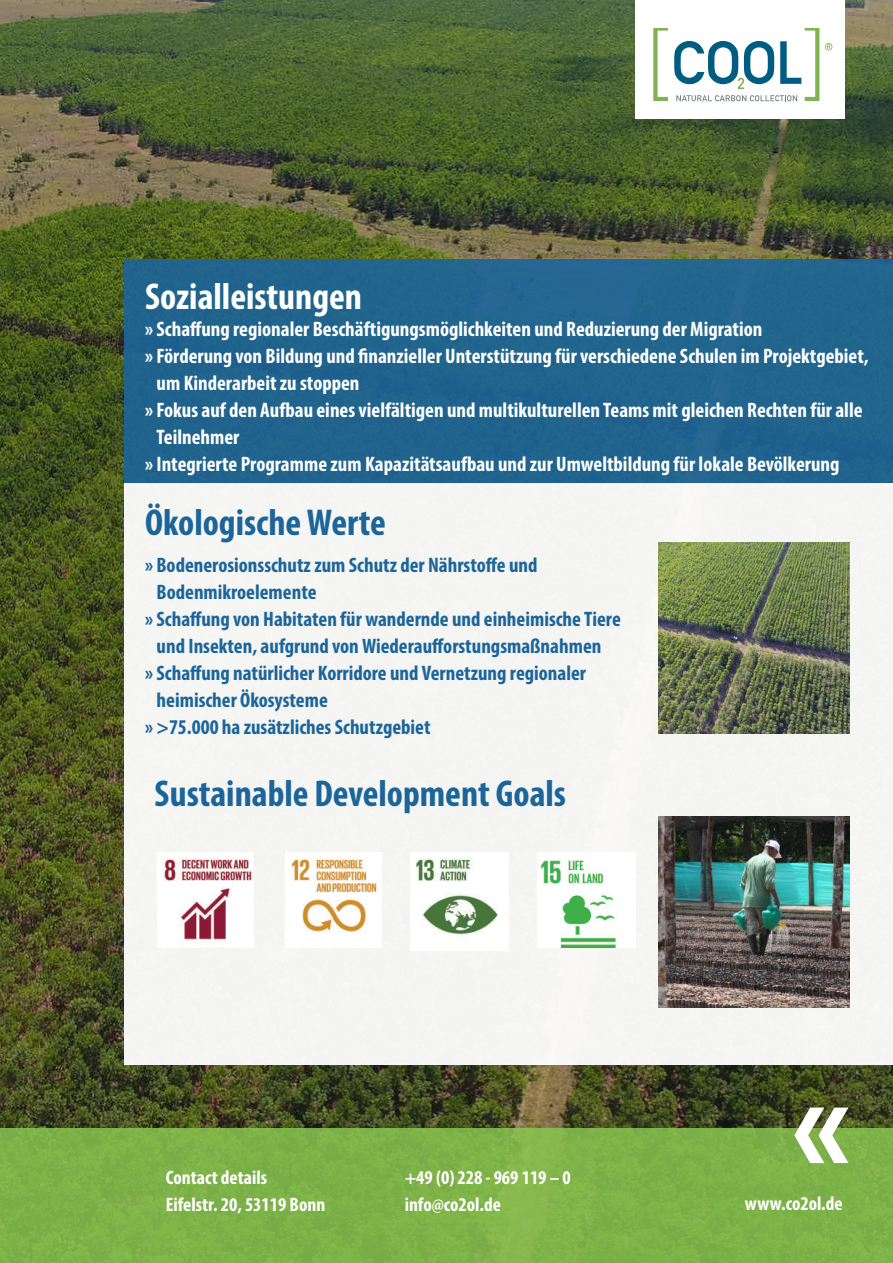
<style>
.page{position:relative;width:893px;height:1263px;background:#fff}
.page>*{position:absolute;margin:0;border:0;box-sizing:border-box;transform-origin:0 0}
.t1{font:700 condensed 37.5px "Myriad Pro";color:#1c659a}
.t2{font:700 condensed 37.5px "Myriad Pro";color:#fff}
.t3{font:700 condensed 21px "Myriad Pro";color:#fff}
.t4{font:700 condensed 21px "Myriad Pro";color:#1c659a}
.t5{font:700 condensed 19.5px/27px "Myriad Pro";color:#fff}
</style>
<div class="page">
<img style="left:0;top:0;width:893px;height:1128px">
<div style="left:0;top:1128px;width:893px;height:135px;background:#7db248"></div>
<div style="left:124px;top:483px;width:769px;height:581px;background:#f5f5f3"></div>
<div style="left:124px;top:259px;width:769px;height:224px;background:#21648d"></div>
<div style="left:635px;top:0;width:209px;height:119px;background:#fff"></div>
<svg style="left:653px;top:28px;width:15px;height:73px"></svg>
<svg style="left:825px;top:43px;width:7px;height:7px"></svg>
<svg style="left:674px;top:28px;width:145px;height:73px"></svg>
<img style="left:658px;top:542px;width:191px;height:192px">
<img style="left:658px;top:816px;width:191px;height:191px">
<img style="left:157px;top:853px;width:97px;height:94px">
<img style="left:286px;top:852px;width:95px;height:96px">
<img style="left:411px;top:852px;width:98px;height:98px">
<img style="left:538px;top:852px;width:97px;height:96px">
<svg style="left:794px;top:1107px;width:54px;height:44px"></svg>
<h1 class="t2" style="left:145px;top:273px;width:218px">Sozialleistungen</h1>
<p class="t3" style="left:145px;top:316px;width:619px">» Schaffung regionaler Beschäftigungsmöglichkeiten und Reduzierung der Migration</p>
<p class="t3" style="left:145px;top:343px;width:725px">» Förderung von Bildung und finanzieller Unterstützung für verschiedene Schulen im Projektgebiet,</p>
<p class="t3" style="left:157px;top:370px;width:204px">um Kinderarbeit zu stoppen</p>
<p class="t3" style="left:145px;top:397px;width:719px">» Fokus auf den Aufbau eines vielfältigen und multikulturellen Teams mit gleichen Rechten für alle</p>
<p class="t3" style="left:157px;top:424px;width:84px">Teilnehmer</p>
<p class="t3" style="left:145px;top:451px;width:696px">» Integrierte Programme zum Kapazitätsaufbau und zur Umweltbildung für lokale Bevölkerung</p>
<h1 class="t1" style="left:145px;top:499px;width:242px">Ökologische Werte</h1>
<p class="t4" style="left:145px;top:552px;width:394px">» Bodenerosionsschutz zum Schutz der Nährstoffe und</p>
<p class="t4" style="left:157px;top:579px;width:161px">Bodenmikroelemente</p>
<p class="t4" style="left:145px;top:606px;width:477px">» Schaffung von Habitaten für wandernde und einheimische Tiere</p>
<p class="t4" style="left:157px;top:633px;width:446px">und Insekten, aufgrund von Wiederaufforstungsmaßnahmen</p>
<p class="t4" style="left:145px;top:660px;width:442px">» Schaffung natürlicher Korridore und Vernetzung regionaler</p>
<p class="t4" style="left:157px;top:687px;width:173px">heimischer Ökosysteme</p>
<p class="t4" style="left:145px;top:714px;width:287px">» &gt;75.000 ha zusätzliches Schutzgebiet</p>
<h1 class="t1" style="left:154px;top:770px;width:413px">Sustainable Development Goals</h1>
<p class="t5" style="left:166px;top:1164px;width:161px">Contact details<br>Eifelstr. 20, 53119 Bonn</p>
<p class="t5" style="left:405px;top:1164px;width:168px">+49 (0) 228 - 969 119 – 0 info@co2ol.de</p>
<p class="t5" style="left:745px;top:1190px;width:99px">www.co2ol.de</p>
</div>
